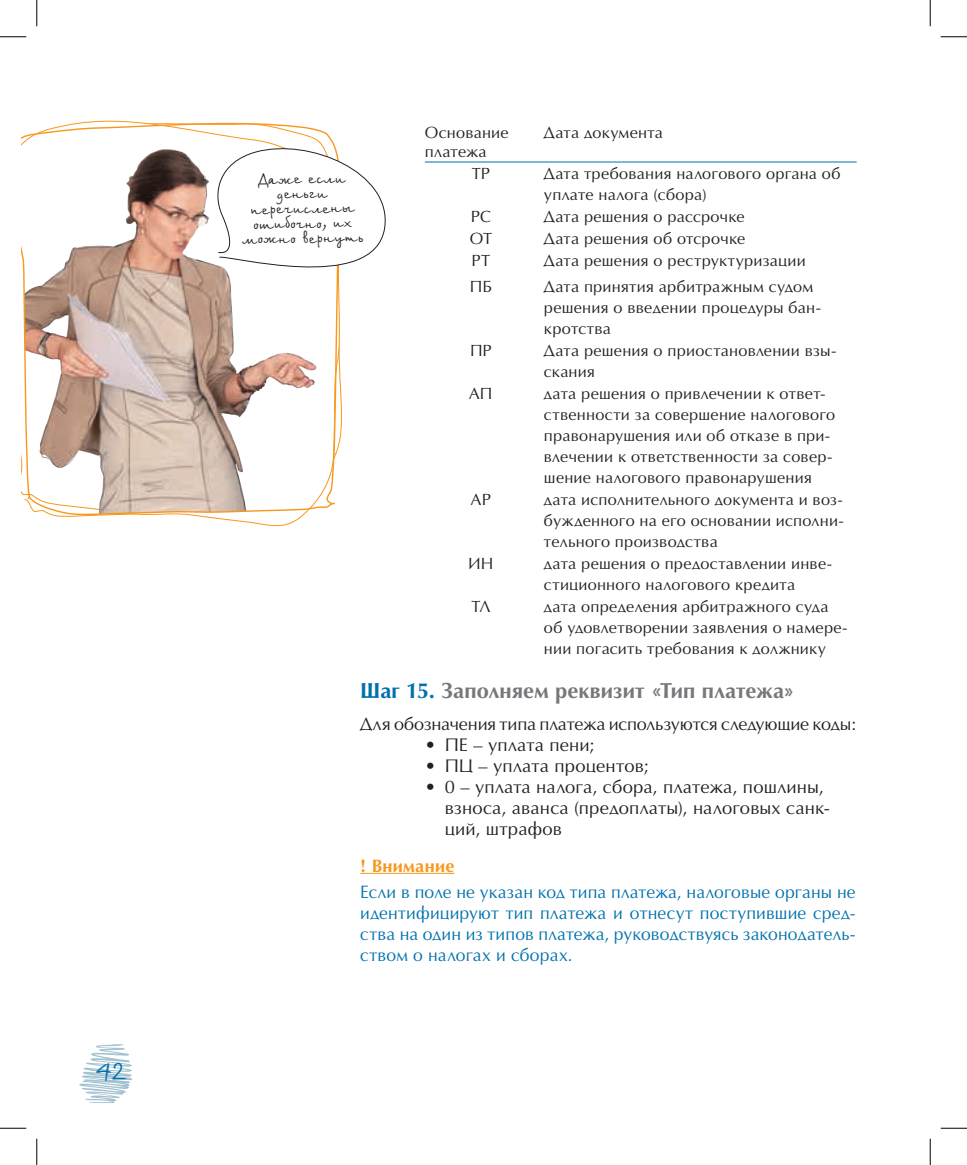
<style>
.page{position:relative;width:967px;height:1165px;background:#fff}
.page>*{position:absolute;margin:0;border:0;box-sizing:border-box;transform-origin:0 0}
.t1{font:24.5px "Birch C";color:#0071ad}
.podzag1{font:700 21.88px "AG Opus HRC";letter-spacing:.01em;color:#76787b}
.t2{font:18.38px/21px "AG Opus HRC";letter-spacing:.01em;color:#231f20}
.vnimanie_txt{font:18.03px/21px "AG Opus HRC";letter-spacing:.01em;color:#0071ad;text-align:justify}
.main_txt-1{font:18.03px "AG Opus HRC";letter-spacing:-.005em;color:#231f20}
.Vnimanie{font:700 18.03px "AG Opus HRC";letter-spacing:.02em;color:#f7981d}
.primer_txt{font:16.28px/21px "AG Opus HRC";letter-spacing:.015em;color:#231f20}
.babl{font:14.88px/14.9px "Birch C";color:#231f20;text-align:center}
.s1{color:#0071ad}
</style>
<div class="page">
<svg style="left:79px;top:1044px;width:53px;height:59px"></svg>
<hr style="left:425px;top:162px;width:119px;height:1px;background:#0071ad">
<hr style="left:544px;top:162px;width:312px;height:1px;background:#0071ad">
<hr style="left:360px;top:873px;width:94px;height:1px;background:#f7981d">
<svg style="left:22px;top:120px;width:320px;height:398px"></svg>
<svg style="left:212px;top:137px;width:174px;height:159px"></svg>
<svg style="left:0;top:36px;width:26px;height:1px"></svg>
<svg style="left:940px;top:36px;width:26px;height:1px"></svg>
<svg style="left:0;top:1128px;width:26px;height:1px"></svg>
<svg style="left:940px;top:1128px;width:26px;height:1px"></svg>
<svg style="left:36px;top:0;width:1px;height:26px"></svg>
<svg style="left:36px;top:1139px;width:1px;height:26px"></svg>
<svg style="left:929px;top:0;width:1px;height:26px"></svg>
<svg style="left:929px;top:1139px;width:1px;height:26px"></svg>
<h1 class="t1" style="left:96px;top:1055px;width:30px">42</h1>
<p class="primer_txt" style="left:425px;top:123px;width:85px;line-height:19.2px">Основание платежа</p>
<p class="primer_txt" style="left:544px;top:122px;width:121px">Дата документа</p>
<p class="primer_txt" style="left:472px;top:163px;width:20px">ТР</p>
<p class="primer_txt" style="left:544px;top:163px;width:298px">Дата требования налогового органа об уплате налога (сбора)</p>
<p class="primer_txt" style="left:471px;top:206px;width:22px">РС</p>
<p class="primer_txt" style="left:544px;top:206px;width:202px">Дата решения о рассрочке</p>
<p class="primer_txt" style="left:469px;top:228px;width:24px">ОТ</p>
<p class="primer_txt" style="left:544px;top:228px;width:203px">Дата решения об отсрочке</p>
<p class="primer_txt" style="left:471px;top:250px;width:20px">РТ</p>
<p class="primer_txt" style="left:544px;top:250px;width:263px">Дата решения о реструктуризации</p>
<p class="primer_txt" style="left:470px;top:276px;width:24px">ПБ</p>
<p class="primer_txt" style="left:544px;top:276px;width:278px">Дата принятия арбитражным судом решения о введении процедуры бан&shy;кротства</p>
<p class="primer_txt" style="left:470px;top:340px;width:23px">ПР</p>
<p class="primer_txt" style="left:544px;top:340px;width:294px">Дата решения о приостановлении взы&shy;скания</p>
<p class="primer_txt" style="left:469px;top:383px;width:25px">АП</p>
<p class="primer_txt" style="left:544px;top:383px;width:293px">дата решения о привлечении к ответ&shy;ственности за совершение налогового правонарушения или об отказе в при&shy;влечении к ответственности за совер&shy;шение налогового правонарушения</p>
<p class="primer_txt" style="left:471px;top:489px;width:21px">АР</p>
<p class="primer_txt" style="left:544px;top:489px;width:301px;text-align:justify">дата исполнительного документа и воз&shy;бужденного на его основании исполни&shy;тельного производства</p>
<p class="primer_txt" style="left:468px;top:553px;width:27px">ИН</p>
<p class="primer_txt" style="left:544px;top:553px;width:290px">дата решения о предоставлении инве&shy;стиционного налогового кредита</p>
<p class="primer_txt" style="left:471px;top:596px;width:20px">ТЛ</p>
<p class="primer_txt" style="left:544px;top:596px;width:305px">дата определения арбитражного суда об удовлетворении заявления о намере&shy;нии погасить требования к должнику</p>
<p class="podzag1" style="left:360px;top:678px;width:435px"><span class="s1">Шаг 15.</span> Заполняем реквизит «Тип платежа»</p>
<p class="main_txt-1" style="left:360px;top:713px;width:497px">Для обозначения типа платежа используются следующие коды:</p>
<p class="t2" style="left:425px;top:734px;width:171px">• ПЕ – уплата пени;</p>
<p class="t2" style="left:425px;top:755px;width:225px">• ПЦ – уплата процентов;</p>
<p class="t2" style="left:444px;top:776px;width:386px;text-indent:-20px">• 0 – уплата налога, сбора, платежа, пошлины, взноса, аванса (предоплаты), налоговых санк&shy;ций, штрафов</p>
<p class="Vnimanie" style="left:360px;top:855px;width:96px">! Внимание</p>
<p class="vnimanie_txt" style="left:360px;top:881px;width:497px">Если в поле не указан код типа платежа, налоговые органы не идентифицируют тип платежа и отнесут поступившие сред&shy;ства на один из типов платежа, руководствуясь законодатель&shy;ством о налогах и сборах.</p>
<p class="babl" style="left:241px;top:173px;width:123px;rotate:-1deg">Даже если деньги перечислены ошибочно, их можно вернуть</p>
</div>
